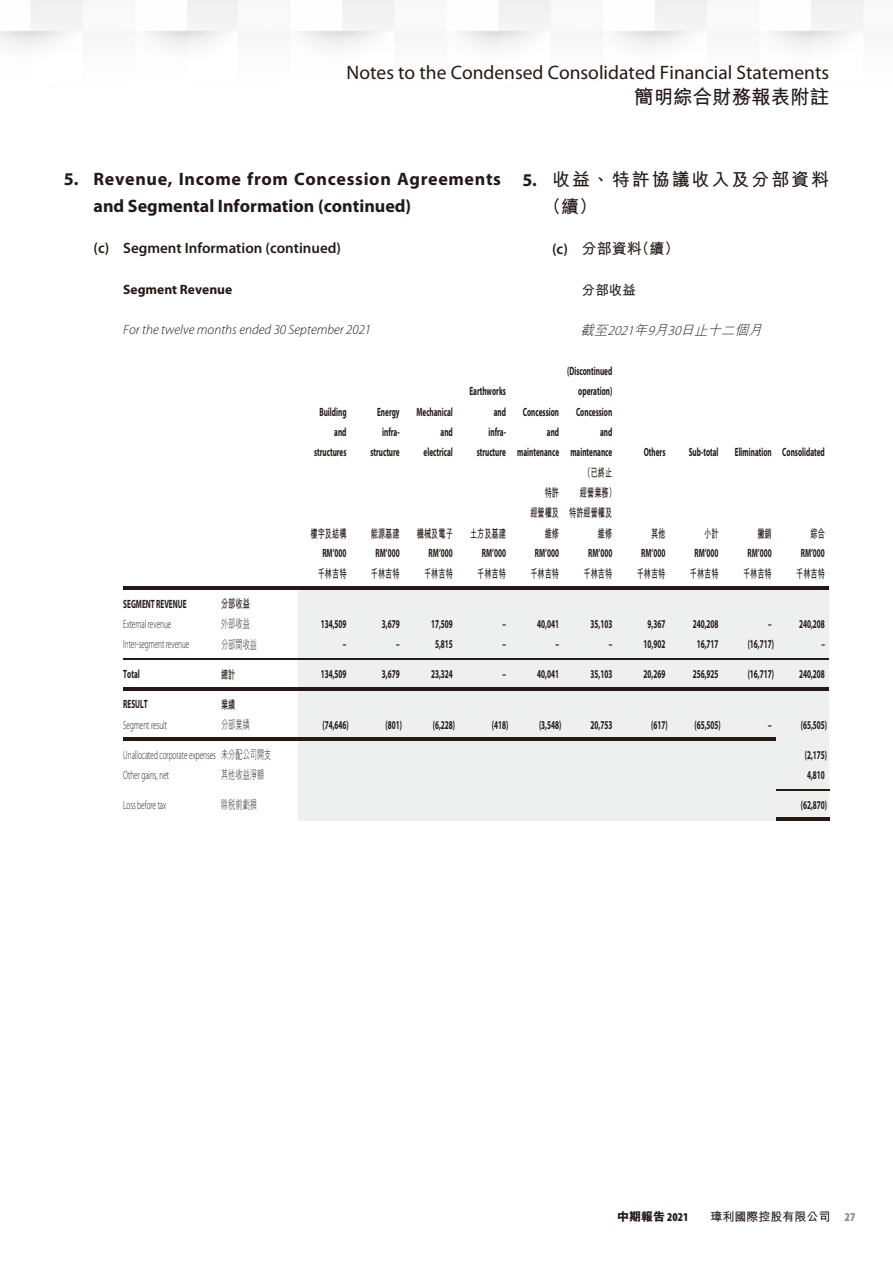
<style>
.page{position:relative;width:893px;height:1263px;background:#fff}
.page>*{position:absolute;margin:0;border:0;box-sizing:border-box;transform-origin:0 0}
.t1{font:19.5px "Myriad Pro";color:#231916}
.t2{font:19.5px "M Hei HK Bold E Ten B5 H";color:#231916}
.t3{font:700 18px/27px "Myriad Pro";letter-spacing:.035em;color:#231916}
.t4{font:18px/27px "M Hei HK Bold E Ten B5 H";letter-spacing:.105em;color:#231916}
.t5{font:600 15px "Myriad Pro";color:#231916}
.t6{font:15px "M Hei HK Bold E Ten B5 H";color:#231916}
.t7{font:italic 300 13.5px "Myriad Pro";color:#231916}
.t8{font:italic 13.5px "M Hei HK Light E Ten B5 H";color:#231916}
.t9{font:700 13.5px "Myriad Pro";color:#231916}
.t10{font:13.5px "M Hei HK Bold E Ten B5 H";color:#231916}
.t11{font:700 12px/20.2px "Myriad Pro";color:#231916;text-align:right;scale:.6 1}
.t12{font:300 12px "Myriad Pro";color:#231916;scale:.6 1}
.t13{font:12px/20.2px "M Hei HK Bold E Ten B5 H";color:#231916;text-align:right;scale:.6 1}
.t14{font:12px "M Hei HK Light E Ten B5 H";color:#231916;scale:.6 1}
.t15{font:12px "M Hei HK Bold E Ten B5 H";color:#231916}
.t16{font:12px "M Hei HK Xbold E Ten B5 H";color:#231916}
.s1{font-family:"Myriad Pro";font-weight:700}
.s2{font-family:"Myriad Pro";font-weight:600}
.s3{font-family:"Myriad Pro";font-weight:300}
.s4{font-family:"M Hei HK Light E Ten B5 H";font-weight:400}
.s5{font-family:"Myriad Pro";font-weight:900;font-stretch:condensed}
.s6{font-family:"Myriad Pro";font-weight:900;font-stretch:condensed;color:#898989}
</style>
<div class="page">
<div style="left:298px;top:589px;width:531px;height:232px;background:#eeefef"></div>
<hr style="left:123px;top:586px;width:706px;height:3px;background:#231916">
<hr style="left:123px;top:658px;width:706px;height:2px;background:#231916">
<hr style="left:123px;top:687px;width:706px;height:3px;background:#231916">
<hr style="left:123px;top:737px;width:653px;height:3px;background:#231916">
<hr style="left:776px;top:789px;width:53px;height:2px;background:#231916">
<hr style="left:776px;top:818px;width:53px;height:3px;background:#231916">
<h1 class="t1" style="left:347px;top:65px;width:484px">Notes to the Condensed Consolidated Financial Statements</h1>
<h1 class="t2" style="left:634px;top:89px;width:196px">簡明綜合財務報表附註</h1>
<h2 class="t3" style="left:94px;top:167px;width:409px;text-indent:-30px">5. Revenue, Income from Concession Agreements and Segmental Information (continued)</h2>
<p class="t5" style="left:94px;top:242px;width:249px">(c) Segment Information (continued)</p>
<p class="t9" style="left:123px;top:284px;width:110px">Segment Revenue</p>
<p class="t7" style="left:123px;top:325px;width:249px">For the twelve months ended 30 September 2021</p>
<p class="t11" style="left:314px;top:403px;width:56px">Building and structures</p>
<p class="t11" style="left:370px;top:403px;width:50px">Energy infra&shy;structure</p>
<p class="t11" style="left:416px;top:403px;width:62px">Mechanical and electrical</p>
<p class="t11" style="left:469px;top:382px;width:63px">Earthworks and<br>infra&shy;structure</p>
<p class="t13" style="left:311px;top:525px;width:61px">樓宇及結構</p>
<p class="t13" style="left:371px;top:525px;width:49px">能源基建</p>
<p class="t13" style="left:417px;top:525px;width:61px">機械及電子</p>
<p class="t13" style="left:470px;top:525px;width:61px">土方及基建</p>
<h2 class="t4" style="left:543px;top:168px;width:288px;text-indent:-21px"><span class="s1">5.</span> 收益、特許協議收入及分部資料（續）</h2>
<p class="t6" style="left:552px;top:243px;width:129px"><span class="s2">(c)</span> 分部資料（續）</p>
<p class="t10" style="left:582px;top:285px;width:55px">分部收益</p>
<p class="t8" style="left:580px;top:325px;width:186px">截至<span class="s3">2021</span>年<span class="s3">9</span>月<span class="s3">30</span>日止十二個月</p>
<p class="t11" style="left:517px;top:403px;width:71px">Concession and maintenance</p>
<p class="t13" style="left:530px;top:484px;width:50px">特許<br>經營權及維修</p>
<p class="t11" style="left:567px;top:362px;width:77px">(Discontinued operation)<br>Concession and maintenance</p>
<p class="t11" style="left:644px;top:443px;width:38px">Others</p>
<p class="t11" style="left:689px;top:443px;width:51px">Sub-total</p>
<p class="t11" style="left:735px;top:443px;width:152px">Elimination Consolidated</p>
<p class="t13" style="left:583px;top:464px;width:49px">（已終止</p>
<p class="t13" style="left:580px;top:484px;width:61px">經營業務）</p>
<p class="t13" style="left:569px;top:504px;width:73px">特許經營權及</p>
<p class="t13" style="left:598px;top:525px;width:26px">維修</p>
<p class="t13" style="left:651px;top:525px;width:26px">其他</p>
<p class="t13" style="left:704px;top:525px;width:26px">小計</p>
<p class="t13" style="left:757px;top:525px;width:26px">撇銷</p>
<p class="t13" style="left:810px;top:525px;width:25px">綜合</p>
<p class="t11" style="left:322px;top:544px;width:42px">RM’000</p>
<p class="t11" style="left:375px;top:544px;width:42px">RM’000</p>
<p class="t11" style="left:429px;top:544px;width:42px">RM’000</p>
<p class="t11" style="left:482px;top:544px;width:42px">RM’000</p>
<p class="t11" style="left:535px;top:544px;width:42px">RM’000</p>
<p class="t11" style="left:588px;top:544px;width:42px">RM’000</p>
<p class="t11" style="left:641px;top:544px;width:42px">RM’000</p>
<p class="t11" style="left:694px;top:544px;width:42px">RM’000</p>
<p class="t11" style="left:748px;top:544px;width:42px">RM’000</p>
<p class="t11" style="left:801px;top:544px;width:42px">RM’000</p>
<p class="t13" style="left:318px;top:565px;width:49px">千林吉特</p>
<p class="t13" style="left:371px;top:565px;width:49px">千林吉特</p>
<p class="t13" style="left:424px;top:565px;width:49px">千林吉特</p>
<p class="t13" style="left:477px;top:565px;width:49px">千林吉特</p>
<p class="t13" style="left:530px;top:565px;width:49px">千林吉特</p>
<p class="t13" style="left:583px;top:565px;width:49px">千林吉特</p>
<p class="t13" style="left:637px;top:565px;width:49px">千林吉特</p>
<p class="t13" style="left:690px;top:565px;width:49px">千林吉特</p>
<p class="t13" style="left:743px;top:565px;width:49px">千林吉特</p>
<p class="t13" style="left:796px;top:565px;width:49px">千林吉特</p>
<p class="t11" style="left:123px;top:595px;width:107px">SEGMENT REVENUE</p>
<p class="t13" style="left:221px;top:595px;width:49px">分部收益</p>
<p class="t12" style="left:123px;top:619px;width:82px">External revenue</p>
<p class="t14" style="left:221px;top:619px;width:49px">外部收益</p>
<p class="t11" style="left:321px;top:615px;width:45px">134,509</p>
<p class="t11" style="left:382px;top:615px;width:31px">3,679</p>
<p class="t11" style="left:431px;top:615px;width:38px">17,509</p>
<p class="t11" style="left:502px;top:615px;width:7px">–</p>
<p class="t11" style="left:537px;top:615px;width:38px">40,041</p>
<p class="t11" style="left:590px;top:615px;width:38px">35,103</p>
<p class="t11" style="left:648px;top:615px;width:31px">9,367</p>
<p class="t11" style="left:693px;top:615px;width:45px">240,208</p>
<p class="t11" style="left:768px;top:615px;width:96px">– 240,208</p>
<p class="t12" style="left:123px;top:640px;width:112px">Inter-segment revenue</p>
<p class="t14" style="left:221px;top:640px;width:61px">分部間收益</p>
<p class="t11" style="left:343px;top:635px;width:7px">–</p>
<p class="t11" style="left:396px;top:635px;width:7px">–</p>
<p class="t11" style="left:435px;top:635px;width:31px">5,815</p>
<p class="t11" style="left:502px;top:635px;width:8px">–</p>
<p class="t11" style="left:556px;top:635px;width:7px">–</p>
<p class="t11" style="left:609px;top:635px;width:7px">–</p>
<p class="t11" style="left:644px;top:635px;width:38px">10,902</p>
<p class="t11" style="left:697px;top:635px;width:38px">16,717</p>
<p class="t11" style="left:748px;top:635px;width:45px">(16,717)</p>
<p class="t11" style="left:821px;top:635px;width:7px">–</p>
<p class="t11" style="left:123px;top:665px;width:29px">Total</p>
<p class="t13" style="left:221px;top:666px;width:26px">總計</p>
<p class="t11" style="left:321px;top:665px;width:45px">134,509</p>
<p class="t11" style="left:382px;top:665px;width:31px">3,679</p>
<p class="t11" style="left:431px;top:665px;width:38px">23,324</p>
<p class="t11" style="left:502px;top:665px;width:7px">–</p>
<p class="t11" style="left:537px;top:665px;width:38px">40,041</p>
<p class="t11" style="left:590px;top:665px;width:38px">35,103</p>
<p class="t11" style="left:644px;top:665px;width:38px">20,269</p>
<p class="t11" style="left:693px;top:665px;width:45px">256,925</p>
<p class="t11" style="left:748px;top:665px;width:45px">(16,717)</p>
<p class="t11" style="left:799px;top:665px;width:45px">240,208</p>
<p class="t11" style="left:123px;top:695px;width:42px">RESULT</p>
<p class="t13" style="left:221px;top:696px;width:26px">業績</p>
<p class="t12" style="left:123px;top:720px;width:74px">Segment result</p>
<p class="t14" style="left:221px;top:720px;width:49px">分部業績</p>
<p class="t11" style="left:322px;top:716px;width:45px">(74,646)</p>
<p class="t11" style="left:385px;top:716px;width:29px">(801)</p>
<p class="t11" style="left:433px;top:716px;width:39px">(6,228)</p>
<p class="t11" style="left:492px;top:716px;width:29px">(418)</p>
<p class="t11" style="left:539px;top:716px;width:39px">(3,548)</p>
<p class="t11" style="left:590px;top:716px;width:38px">20,753</p>
<p class="t11" style="left:651px;top:716px;width:29px">(617)</p>
<p class="t11" style="left:694px;top:716px;width:45px">(65,505)</p>
<p class="t11" style="left:768px;top:716px;width:8px">–</p>
<p class="t11" style="left:801px;top:716px;width:45px">(65,505)</p>
<p class="t12" style="left:123px;top:750px;width:248px">Unallocated corporate expenses <span class="s4">未分配公司開支</span></p>
<p class="t11" style="left:805px;top:746px;width:39px">(2,175)</p>
<p class="t12" style="left:123px;top:770px;width:78px">Other gains, net</p>
<p class="t14" style="left:221px;top:770px;width:73px">其他收益淨額</p>
<p class="t11" style="left:807px;top:766px;width:31px">4,810</p>
<p class="t12" style="left:123px;top:800px;width:73px">Loss before tax</p>
<p class="t14" style="left:221px;top:800px;width:61px">除稅前虧損</p>
<p class="t11" style="left:801px;top:796px;width:45px">(62,870)</p>
<p class="t16" style="left:617px;top:1212px;width:73px">中期報告 <span class="s5">2021</span></p>
<p class="t15" style="left:710px;top:1212px;width:146px">璋利國際控股有限公司 <span class="s6">27</span></p>
</div>
